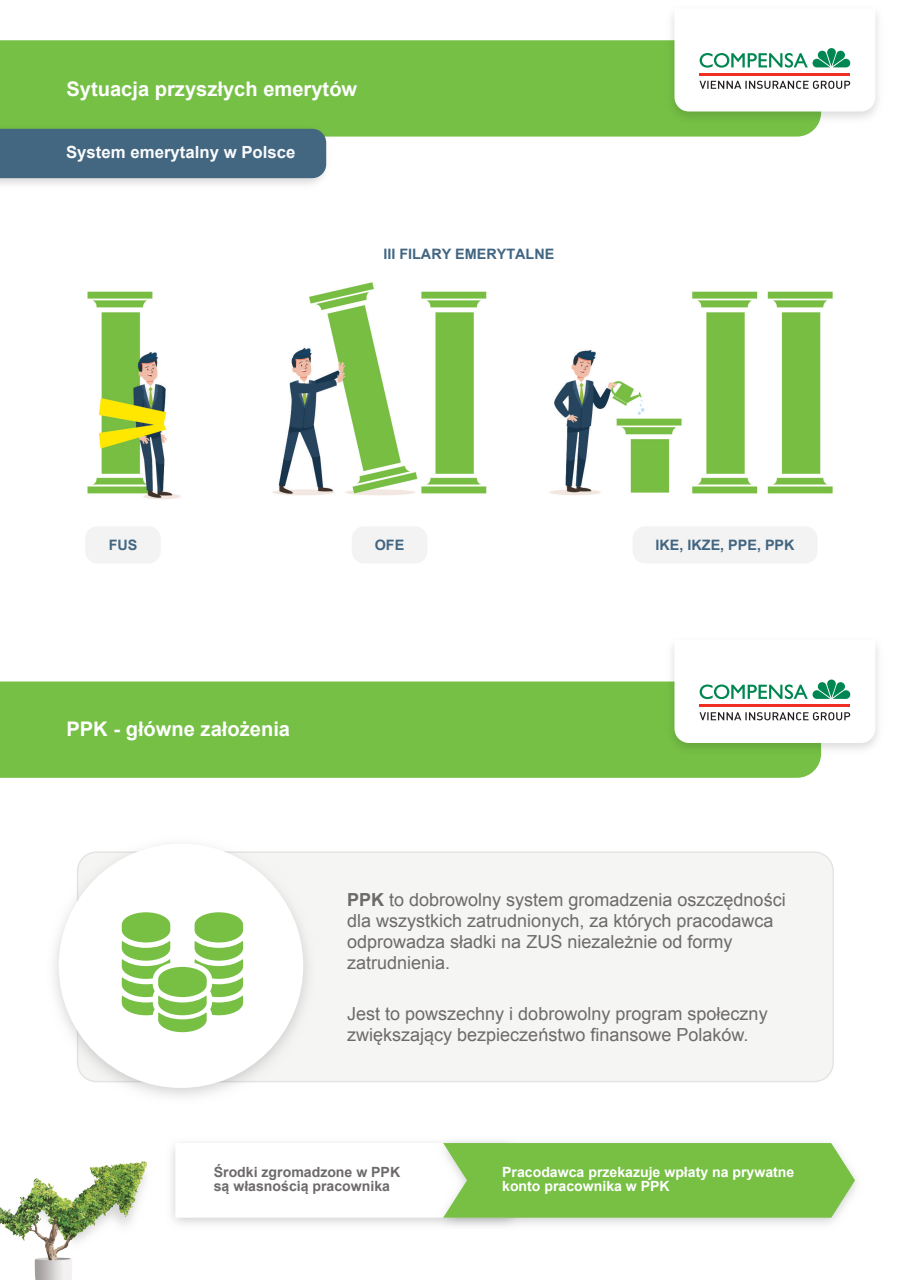
<style>
.page{position:relative;width:911px;height:1280px;background:#fff}
.page>*{position:absolute;margin:0;border:0;box-sizing:border-box;transform-origin:0 0}
.t1{font:700 20.1px "Arial";color:#fff}
.t2{font:18px/21px "Arial";color:#6d6a6a}
.t3{font:700 16.8px "Arial";color:rgb(255 255 255/.98)}
.t4{font:700 14.4px "Arial";color:#426682}
.t5{font:700 14.1px/14.1px "Arial";color:#fff}
.t6{font:700 14.1px/14.1px "Arial";color:#6d6a6a}
.s1{font-weight:700}
</style>
<div class="page">
<img style="left:87px;top:282px;width:746px;height:218px">
<div style="left:85px;top:526px;width:76px;height:37px;background:#f4f3f3;border-radius:12px"></div>
<div style="left:351px;top:526px;width:76px;height:37px;background:#f4f3f3;border-radius:12px"></div>
<div style="left:632px;top:526px;width:185px;height:37px;background:#f4f3f3;border-radius:12px"></div>
<div style="left:0;top:40px;width:818px;height:97px;background:#76c046"></div>
<img style="left:665px;top:15px;width:213px;height:109px">
<svg style="left:674px;top:15px;width:200px;height:96px"></svg>
<img style="left:0;top:123px;width:332px;height:62px">
<div style="left:0;top:129px;width:326px;height:49px;background:#436781"></div>
<div style="left:77px;top:851px;width:756px;height:231px;background:#f5f5f4;border:2px solid #999796;border-radius:19px"></div>
<img style="left:54px;top:851px;width:262px;height:246px">
<div style="left:59px;top:844px;width:244px;height:244px;background:#fff;border-radius:50%"></div>
<svg style="left:122px;top:912px;width:121px;height:120px"></svg>
<img style="left:434px;top:1138px;width:422px;height:91px">
<div style="left:0;top:681px;width:820px;height:97px;background:#76c046"></div>
<svg style="left:175px;top:1143px;width:679px;height:75px"></svg>
<img style="left:665px;top:647px;width:213px;height:109px">
<svg style="left:674px;top:647px;width:200px;height:96px"></svg>
<img style="left:0;top:1161px;width:147px;height:119px">
<p class="t1" style="left:66px;top:81px;width:292px">Sytuacja przyszłych emerytów</p>
<p class="t3" style="left:66px;top:146px;width:231px">System emerytalny w Polsce</p>
<p class="t4" style="left:383px;top:248px;width:172px">III FILARY EMERYTALNE</p>
<p class="t4" style="left:109px;top:539px;width:30px">FUS</p>
<p class="t4" style="left:374px;top:539px;width:31px">OFE</p>
<p class="t4" style="left:655px;top:539px;width:140px">IKE, IKZE, PPE, PPK</p>
<p class="t1" style="left:66px;top:721px;width:225px">PPK - główne założenia</p>
<p class="t2" style="left:347px;top:891px;width:440px"><span class="s1">PPK</span> to dobrowolny system gromadzenia oszczędności dla wszystkich zatrudnionych, za których pracodawca odprowadza sładki na ZUS niezależnie od formy zatrudnienia.</p>
<p class="t2" style="left:347px;top:1004px;width:422px">Jest to powszechny i dobrowolny program społeczny zwiększający bezpieczeństwo finansowe Polaków.</p>
<p class="t6" style="left:214px;top:1166px;width:188px">Środki zgromadzone w PPK są własnością pracownika</p>
<p class="t5" style="left:502px;top:1166px;width:293px">Pracodawca przekazuje wpłaty na prywatne konto pracownika w PPK</p>
</div>
